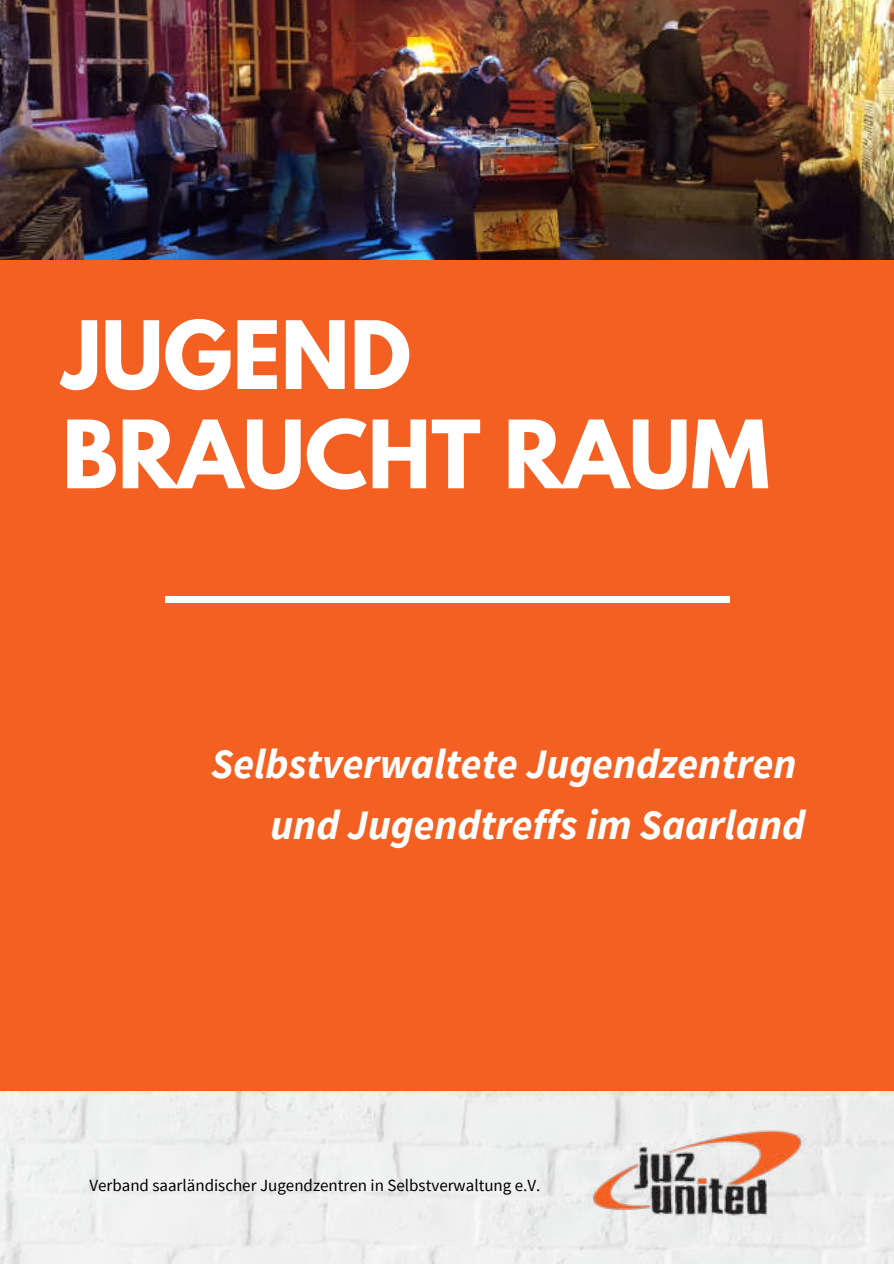
<style>
.page{position:relative;width:894px;height:1264px;background:#fff}
.page>*{position:absolute;margin:0;border:0;box-sizing:border-box;transform-origin:0 0}
.t1{font:700 83.25px/99.3px "League Spartan";color:#fff}
.t2{font:italic 700 41.85px/60.2px "Source Sans Pro";color:#fff;text-align:right}
.t3{font:16.95px "Source Sans Pro";color:#000}
</style>
<div class="page">
<div style="left:0;top:1090px;width:893px;height:173px;background:#efefef"></div>
<img style="left:0;top:0;width:893px;height:260px">
<div style="left:0;top:260px;width:893px;height:830px;background:#f46022"></div>
<div style="left:165px;top:596px;width:564px;height:7px;background:#fff"></div>
<img style="left:588px;top:1121px;width:217px;height:107px">
<h1 class="t1" style="left:62px;top:304px;width:708px">JUGEND<br>BRAUCHT RAUM</h1>
<h2 class="t2" style="left:211px;top:733px;width:595px">Selbstverwaltete Jugendzentren und Jugendtreffs im Saarland</h2>
<p class="t3" style="left:89px;top:1174px;width:452px">Verband saarländischer Jugendzentren in Selbstverwaltung e.V.</p>
</div>
